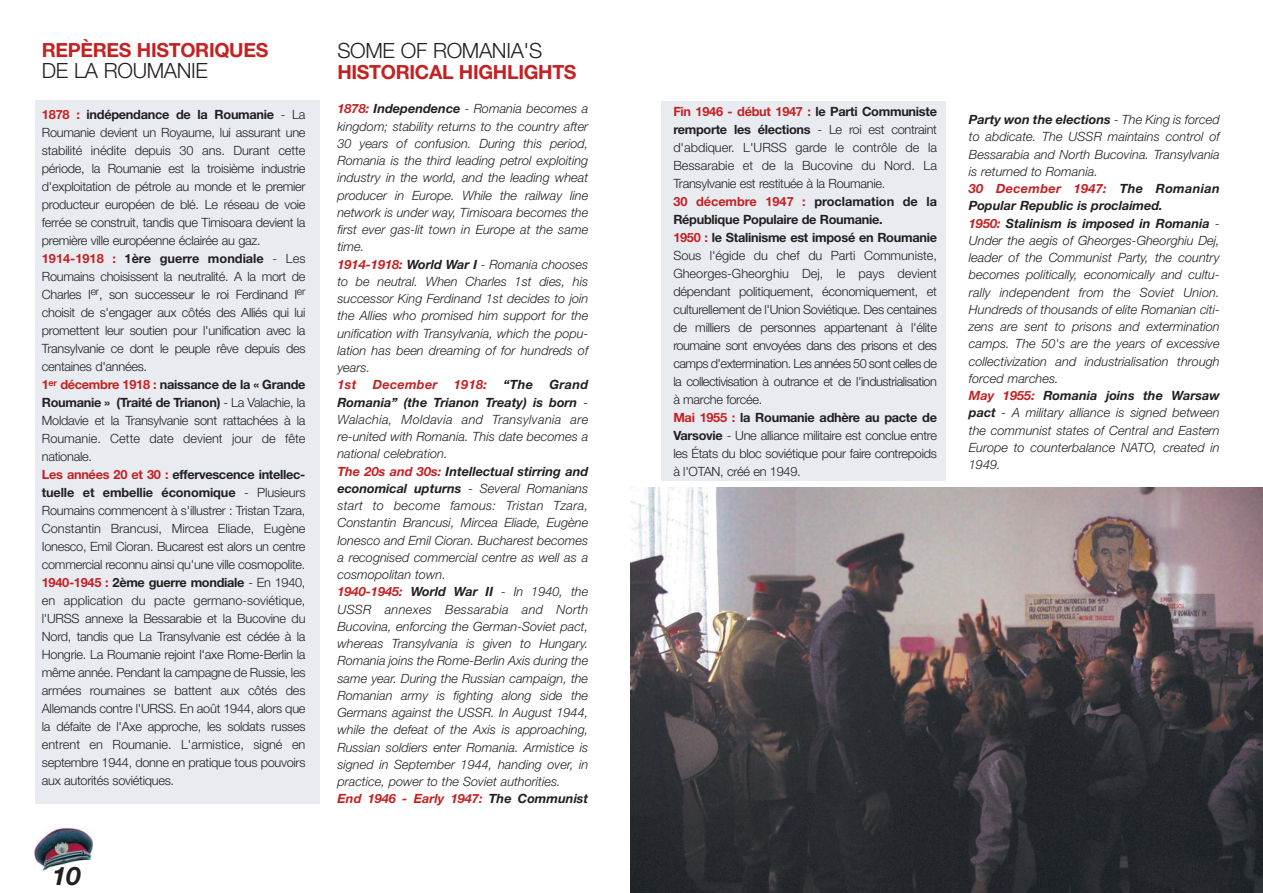
<style>
.page{position:relative;width:1263px;height:893px;background:#fff}
.page>*{position:absolute;margin:0;border:0;box-sizing:border-box;transform-origin:0 0}
.t1{font:italic 700 25.5px "Helvetica Neue";color:#231f20}
.t2{font:300 21px "Helvetica Neue";letter-spacing:-.015em;color:#231f20}
.t3{font:700 19.5px "Helvetica Neue";letter-spacing:-.015em;color:#c52123}
.t4{font:300 12.75px/18px "Helvetica Neue";letter-spacing:-.02em;color:#231f20}
.t5{font:italic 300 12.75px/17.2px "Helvetica Neue";color:#231f20}
.t6{font:italic 700 12.75px "Helvetica Neue";letter-spacing:.02em;color:#c52123}
.t7{font:italic 700 12.75px "Helvetica Neue";color:#231f20}
.s1{font-weight:700;color:#c52123}
.s2{font-weight:700}
</style>
<div class="page">
<div style="left:661px;top:101px;width:284px;height:380px;background:#e8ecf1"></div>
<div style="left:35px;top:100px;width:284px;height:703px;background:#e8ecf1"></div>
<img style="left:34px;top:827px;width:59px;height:44px">
<img style="left:631px;top:488px;width:631px;height:405px">
<h3 class="t3" style="left:42px;top:43px;width:228px">REPÈRES HISTORIQUES</h3>
<h2 class="t2" style="left:42px;top:63px;width:168px">DE LA ROUMANIE</h2>
<p class="t4" style="left:42px;top:106px;width:265px"><span class="s1">1878 :</span> <span class="s2">indépendance de la Roumanie</span> - La Roumanie devient un Royaume, lui assurant une stabilité inédite depuis 30 ans. Durant cette période, la Roumanie est la troisième industrie d'exploitation de pétrole au monde et le premier producteur européen de blé. Le réseau de voie ferrée se construit, tandis que Timisoara devient la première ville européenne éclairée au gaz.<br><span class="s1">1914-1918 :</span> <span class="s2">1ère guerre mondiale</span> - Les Roumains choisissent la neutralité. A la mort de Charles I<sup>er</sup>, son successeur le roi Ferdinand I<sup>er </sup>choisit de s'engager aux côtés des Alliés qui lui promettent leur soutien pour l'unification avec la Transylvanie ce dont le peuple rêve depuis des centaines d'années.<br><span class="s1">1</span><sup>er</sup> <span class="s1">décembre 1918 :</span> <span class="s2">naissance de la « Grande Roumanie » (Traité de Trianon)</span> - La Valachie, la Moldavie et la Transylvanie sont rattachées à la Roumanie. Cette date devient jour de fête nationale.<br><span class="s1">Les années 20 et 30 :</span> <span class="s2">effervescence intellec&shy;tuelle et embellie économique</span> - Plusieurs Roumains commencent à s'illustrer : Tristan Tzara, Constantin Brancusi, Mircea Eliade, Eugène Ionesco, Emil Cioran. Bucarest est alors un centre commercial reconnu ainsi qu'une ville cosmopolite.<br><span class="s1">1940-1945 :</span> <span class="s2">2ème guerre mondiale</span> - En 1940, en application du pacte germano-soviétique, l'URSS annexe la Bessarabie et la Bucovine du Nord, tandis que La Transylvanie est cédée à la Hongrie. La Roumanie rejoint l'axe Rome-Berlin la même année. Pendant la campagne de Russie, les armées roumaines se battent aux côtés des Allemands contre l'URSS. En août 1944, alors que la défaite de l'Axe approche, les soldats russes entrent en Roumanie. L'armistice, signé en septembre 1944, donne en pratique tous pouvoirs aux autorités soviétiques.</p>
<p class="t4" style="left:673px;top:103px;width:265px"><span class="s1">Fin 1946 - début 1947 :</span> <span class="s2">le Parti Communiste remporte les élections</span> - Le roi est contraint d'abdiquer. L'URSS garde le contrôle de la Bessarabie et de la Bucovine du Nord. La Transylvanie est restituée à la Roumanie.<br><span class="s1">30 décembre 1947 :</span> <span class="s2">proclamation de la République Populaire de Roumanie.<br></span><span class="s1">1950 :</span> <span class="s2">le Stalinisme est imposé en Roumanie </span>Sous l'égide du chef du Parti Communiste, Gheorges-Gheorghiu Dej, le pays devient dépendant politiquement, économiquement, et culturellement de l'Union Soviétique. Des centaines de milliers de personnes appartenant à l'élite roumaine sont envoyées dans des prisons et des camps d'extermination. Les années 50 sont celles de la collectivisation à outrance et de l'industrialisation à marche forcée.<br><span class="s1">Mai 1955 :</span> <span class="s2">la Roumanie adhère au pacte de Varsovie</span> - Une alliance militaire est conclue entre les États du bloc soviétique pour faire contrepoids à l'OTAN, créé en 1949.</p>
<h2 class="t2" style="left:337px;top:43px;width:206px">SOME OF ROMANIA'S</h2>
<h3 class="t3" style="left:337px;top:65px;width:241px">HISTORICAL HIGHLIGHTS</h3>
<p class="t5" style="left:337px;top:101px;width:252px"><span class="s1">1878:</span> <span class="s2">Independence</span> - Romania becomes a kingdom; stability returns to the country after 30 years of confusion. During this period, Romania is the third leading petrol exploiting industry in the world, and the leading wheat producer in Europe. While the railway line network is under way, Timisoara becomes the first ever gas-lit town in Europe at the same time.<br><span class="s1">1914-1918:</span> <span class="s2">World War I</span> - Romania chooses to be neutral. When Charles 1st dies, his successor King Ferdinand 1st decides to join the Allies who promised him support for the unification with Transylvania, which the popu&shy;lation has been dreaming of for hundreds of years.</p>
<p class="t6" style="left:337px;top:380px;width:20px">1st</p>
<p class="t6" style="left:373px;top:380px;width:66px">December</p>
<p class="t6" style="left:454px;top:380px;width:35px">1918:</p>
<p class="t7" style="left:503px;top:380px;width:31px">“The</p>
<p class="t5" style="left:337px;top:377px;width:252px;text-indent:212px"><span class="s2">Grand Romania” (the Trianon Treaty) is born</span> - Walachia, Moldavia and Transylvania are re-united with Romania. This date becomes a national celebration.<br><span class="s1">The 20s and 30s:</span> <span class="s2">Intellectual stirring and economical upturns</span> - Several Romanians start to become famous: Tristan Tzara, Constantin Brancusi, Mircea Eliade, Eugène Ionesco and Emil Cioran. Bucharest becomes a recognised commercial centre as well as a cosmopolitan town.<br><span class="s1">1940-1945:</span> <span class="s2">World War II</span> - In 1940, the USSR annexes Bessarabia and North Bucovina, enforcing the German-Soviet pact, whereas Transylvania is given to Hungary.<br>Romania joins the Rome-Berlin Axis during the same year. During the Russian campaign, the Romanian army is fighting along side the Germans against the USSR. In August 1944, while the defeat of the Axis is approaching, Russian soldiers enter Romania. Armistice is signed in September 1944, handing over, in practice, power to the Soviet authorities.<br><span class="s1">End 1946 - Early 1947:</span> <span class="s2">The Communist</span></p>
<h1 class="t1" style="left:52px;top:867px;width:30px">10</h1>
<p class="t5" style="left:969px;top:112px;width:252px"><span class="s2">Party won the elections</span> - The King is forced to abdicate. The USSR maintains control of Bessarabia and North Bucovina. Transylvania is returned to Romania.<br><span class="s1">30 December 1947:</span> <span class="s2">The Romanian Popular Republic is proclaimed.<br></span><span class="s1">1950:</span> <span class="s2">Stalinism is imposed in Romania</span> - Under the aegis of Gheorges-Gheorghiu Dej, leader of the Communist Party, the country becomes politically, economically and cultu&shy;rally independent from the Soviet Union.<br>Hundreds of thousands of elite Romanian citi&shy;zens are sent to prisons and extermination camps. The 50's are the years of excessive collectivization and industrialisation through forced marches.<br><span class="s1">May 1955:</span> <span class="s2">Romania joins the Warsaw pact</span> - A military alliance is signed between the communist states of Central and Eastern Europe to counterbalance NATO, created in 1949.</p>
</div>
